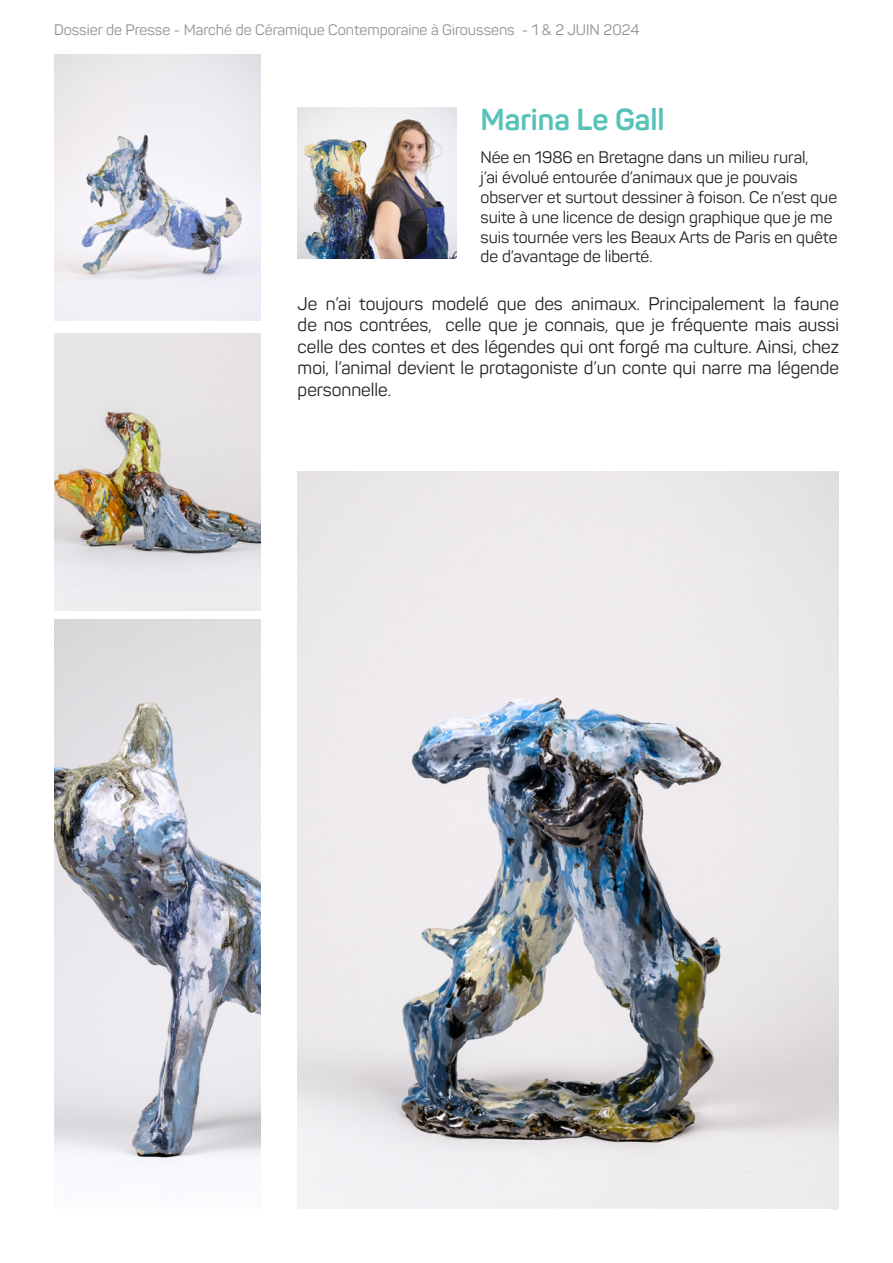
<style>
.page{position:relative;width:893px;height:1263px;background:#fff}
.page>*{position:absolute;margin:0;border:0;box-sizing:border-box;transform-origin:0 0}
.t1{font:700 30px "Panton";color:#56c2b8}
.t2{font:18px/21.6px "Panton";color:#231f20;text-align:justify}
.t3{font:16.5px/19.8px "Panton";color:#231f20}
.t4{font:15px "Panton";color:#8f9194}
</style>
<div class="page">
<img style="left:298px;top:471px;width:541px;height:737px">
<img style="left:54px;top:54px;width:206px;height:266px">
<img style="left:54px;top:619px;width:206px;height:543px">
<img style="left:54px;top:334px;width:207px;height:276px">
<img style="left:298px;top:108px;width:158px;height:151px">
<p class="t4" style="left:54px;top:20px;width:587px">Dossier de Presse - Marché de Céramique Contemporaine à Giroussens - 1 &amp; 2 JUIN 2024</p>
<h1 class="t1" style="left:480px;top:101px;width:186px">Marina Le Gall</h1>
<p class="t3" style="left:480px;top:148px;width:358px">Née en 1986 en Bretagne dans un milieu rural,<br>j’ai évolué entourée d’animaux que je pouvais observer et surtout dessiner à foison. Ce n’est que suite à une licence de design graphique que je me suis tournée vers les Beaux Arts de Paris en quête de d’avantage de liberté.</p>
<p class="t2" style="left:298px;top:292px;width:543px">Je n’ai toujours modelé que des animaux. Principalement la faune de nos contrées, celle que je connais, que je fréquente mais aussi celle des contes et des légendes qui ont forgé ma culture. Ainsi, chez moi, l’animal devient le protagoniste d’un conte qui narre ma légende personnelle.</p>
</div>
